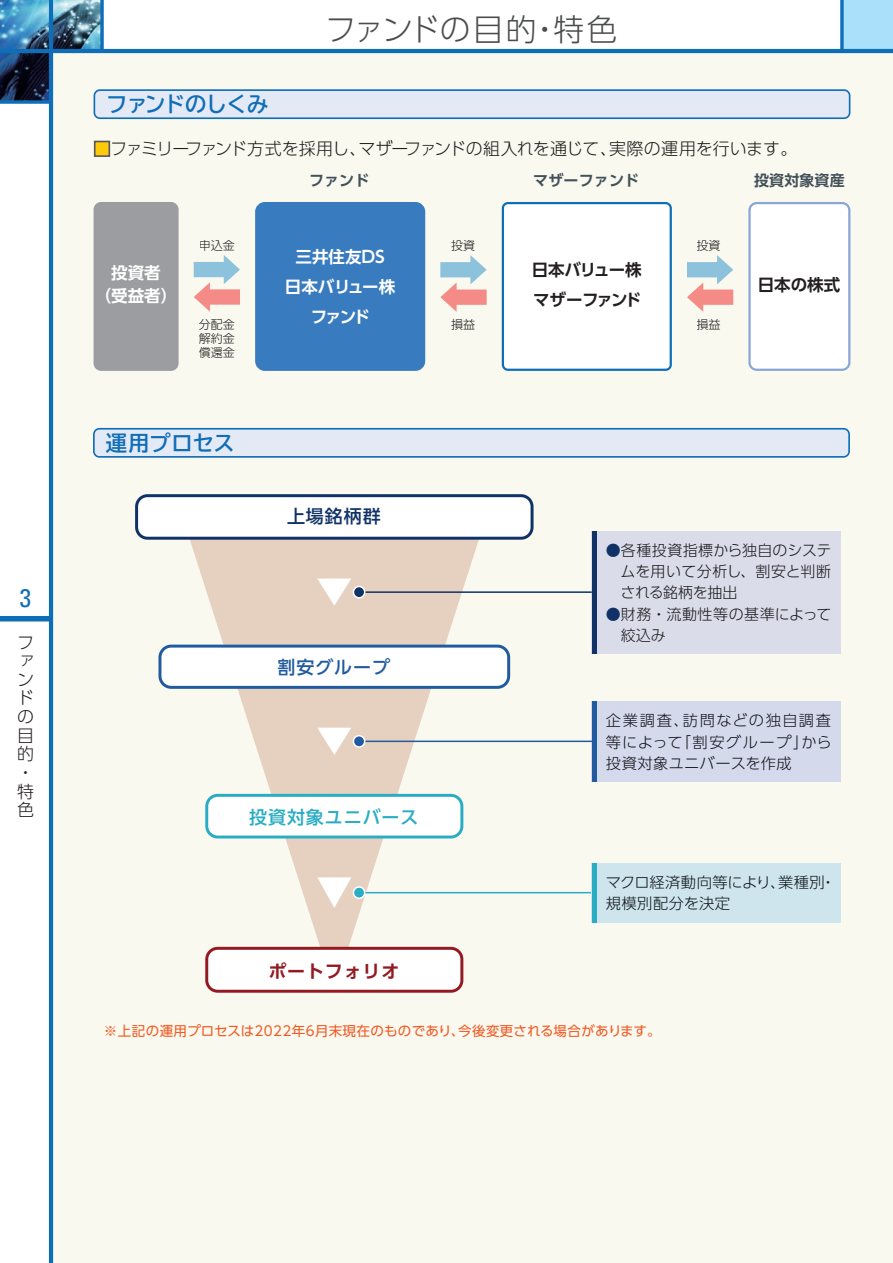
<style>
.page{position:relative;width:893px;height:1263px;background:#fff}
.page>*{position:absolute;margin:0;border:0;box-sizing:border-box;transform-origin:0 0}
.t1{font:300 30.75px "UD Shin Go Pro";letter-spacing:.005em;color:#4b4c4d}
.t2{font:condensed 25.5px "Univers LT Std";color:#0f6eb8}
.t3{font:700 21.3px "TBUD Go Std";letter-spacing:-.025em;color:#0f6eb8}
.t4{font:500 18px "UD Shin Go Pro";letter-spacing:.05em;color:#28adc4}
.t5{font:700 18px "UD Shin Go Pro De";letter-spacing:.045em;color:#941a22}
.t6{font:500 18px "UD Shin Go Pro";letter-spacing:.05em;color:#205b9f}
.t7{font:500 18px "UD Shin Go Pro";letter-spacing:.05em;color:#103267}
.t8{font:300 16.95px "UD Shin Go Pro";letter-spacing:-.025em;color:#221e1d}
.t9{font:300 16.95px/18.6px "UD Shin Go Pro";color:#231f20}
.t10{font:700 16.5px/30px "UD Shin Go Pro De";letter-spacing:-.045em;color:#fff;text-align:center}
.t11{font:700 16.5px/30px "UD Shin Go Pro De";letter-spacing:-.055em;color:#231f20}
.t12{font:700 16.5px/22.5px "UD Shin Go Pro De";letter-spacing:-.005em;color:#fff;text-align:center}
.t13{font:700 16.5px "UD Shin Go Pro De";letter-spacing:-.005em;color:#231f20}
.t14{font:300 15px/21.3px "UD Shin Go Pro";letter-spacing:.055em;color:#18151d;text-align:justify}
.t15{font:300 15px/21.3px "UD Shin Go Pro";letter-spacing:.005em;color:#1c181e;text-align:justify}
.t16{font:300 15px/21.3px "UD Shin Go Pro";letter-spacing:.025em;color:#12191d}
.t17{font:300 15px/21.3px "UD Shin Go Pro";letter-spacing:.035em;color:#1c181e}
.t18{font:700 15px "UD Shin Go Pro De";letter-spacing:.01em;color:#425159}
.t19{font:13.5px "UD Shin Go Pro";letter-spacing:.025em;color:#f15921}
.t20{font:300 12px/14.4px "UD Shin Go Pro";color:#221e1d;text-align:justify}
.s1{color:#feca0a}
.s2{color:#103267}
</style>
<div class="page">
<img style="left:0;top:0;width:100px;height:49px">
<img style="left:0;top:53px;width:49px;height:47px">
<div style="left:51px;top:49px;width:842px;height:1214px;background:#faf9f0"></div>
<div style="left:842px;top:0;width:51px;height:51px;background:#aae0f9"></div>
<hr style="left:892px;top:0;width:1px;height:51px;background:#4780c2">
<svg style="left:840px;top:0;width:4px;height:49px"></svg>
<div style="left:0;top:616px;width:51px;height:5px;background:#0f6eb8"></div>
<hr style="left:49px;top:0;width:4px;height:1263px;background:#0f6eb8">
<hr style="left:0;top:49px;width:893px;height:4px;background:#0f6eb8">
<svg style="left:0;top:100px;width:49px;height:4px"></svg>
<svg style="left:100px;top:0;width:4px;height:49px"></svg>
<svg style="left:93px;top:428px;width:757px;height:30px"></svg>
<div style="left:592px;top:531px;width:249px;height:123px;background:#dadde9"></div>
<hr style="left:592px;top:531px;width:4px;height:123px;background:#103267">
<div style="left:592px;top:701px;width:249px;height:81px;background:#d4daec"></div>
<hr style="left:592px;top:701px;width:4px;height:81px;background:#205b9f">
<svg style="left:185px;top:540px;width:298px;height:446px"></svg>
<div style="left:135px;top:494px;width:399px;height:46px;background:#fff;border:3px solid #103267;border-radius:11px"></div>
<div style="left:158px;top:645px;width:352px;height:44px;background:#fff;border:3px solid #205b9f;border-radius:11px"></div>
<svg style="left:317px;top:728px;width:34px;height:27px"></svg>
<svg style="left:317px;top:578px;width:34px;height:28px"></svg>
<svg style="left:317px;top:877px;width:34px;height:31px"></svg>
<div style="left:205px;top:794px;width:258px;height:44px;background:#fff;border:3px solid #28adc4;border-radius:11px"></div>
<div style="left:205px;top:947px;width:258px;height:46px;background:#fff;border:3px solid #941a22;border-radius:11px"></div>
<hr style="left:359px;top:591px;width:233px;height:2px;background:#103267">
<div style="left:353px;top:586px;width:12px;height:12px;background:#103267;border-radius:50%"></div>
<div style="left:353px;top:586px;width:12px;height:12px;border:2px solid #fff;border-radius:50%"></div>
<hr style="left:360px;top:740px;width:236px;height:2px;background:#205b9f">
<div style="left:353px;top:736px;width:12px;height:11px;background:#205b9f;border-radius:50%"></div>
<div style="left:353px;top:735px;width:12px;height:13px;border:2px solid #fff;border-radius:50%"></div>
<hr style="left:359px;top:892px;width:234px;height:1px;background:#28adc4">
<div style="left:353px;top:887px;width:12px;height:11px;background:#28adc4;border-radius:50%"></div>
<div style="left:353px;top:886px;width:12px;height:13px;border:2px solid #fff;border-radius:50%"></div>
<div style="left:592px;top:863px;width:249px;height:59px;background:#cee5ed"></div>
<hr style="left:592px;top:863px;width:4px;height:59px;background:#28adc4">
<svg style="left:94px;top:89px;width:756px;height:30px"></svg>
<div style="left:94px;top:141px;width:16px;height:16px;border:2px solid #57585a"></div>
<div style="left:94px;top:202px;width:85px;height:169px;background:#9b9da0"></div>
<div style="left:255px;top:202px;width:170px;height:169px;background:#397bbf;border-radius:10px"></div>
<div style="left:502px;top:202px;width:170px;height:169px;background:#fff"></div>
<svg style="left:748px;top:202px;width:102px;height:169px"></svg>
<svg style="left:440px;top:255px;width:47px;height:57px"></svg>
<svg style="left:194px;top:255px;width:46px;height:57px"></svg>
<svg style="left:687px;top:255px;width:46px;height:57px"></svg>
<h2 class="t2" style="left:20px;top:582px;width:13px">3</h2>
<p class="t9" style="left:17px;top:632px;width:18px">ファンドの目的・特色</p>
<h1 class="t1" style="left:325px;top:4px;width:294px">ファンドの目的・特色</h1>
<p class="t3" style="left:106px;top:87px;width:163px">ファンドのしくみ</p>
<p class="t8" style="left:94px;top:135px;width:705px"><span class="s1">■</span>ファミリーファンド方式を採用し、マザーファンドの組入れを通じて、実際の運用を行います。</p>
<p class="t18" style="left:309px;top:168px;width:62px">ファンド</p>
<p class="t18" style="left:533px;top:168px;width:107px">マザーファンド</p>
<p class="t18" style="left:754px;top:168px;width:92px">投資対象資産</p>
<p class="t12" style="left:95px;top:261px;width:84px">投資者<br>（受益者）</p>
<p class="t20" style="left:199px;top:238px;width:37px">申込金</p>
<p class="t20" style="left:199px;top:316px;width:37px">分配金解約金償還金</p>
<p class="t10" style="left:285px;top:241px;width:112px">三井住友ＤＳ日本バリュー株ファンド</p>
<p class="t20" style="left:451px;top:238px;width:25px">投資</p>
<p class="t20" style="left:451px;top:316px;width:25px">損益</p>
<p class="t11" style="left:532px;top:254px;width:111px">日本バリュー株マザーファンド</p>
<p class="t20" style="left:697px;top:238px;width:25px">投資</p>
<p class="t20" style="left:697px;top:316px;width:25px">損益</p>
<p class="t13" style="left:758px;top:271px;width:84px">日本の株式</p>
<p class="t3" style="left:106px;top:425px;width:131px">運用プロセス</p>
<p class="t7" style="left:287px;top:501px;width:95px">上場銘柄群</p>
<p class="t15" style="left:620px;top:539px;width:213px;text-indent:-15px"><span class="s2">●</span>各種投資指標から独自のシステムを用いて分析し、割安と判断される銘柄を抽出</p>
<p class="t17" style="left:621px;top:603px;width:212px;text-indent:-15px"><span class="s2">●</span>財務・流動性等の基準によって絞込み</p>
<p class="t6" style="left:278px;top:652px;width:114px">割安グループ</p>
<p class="t14" style="left:606px;top:709px;width:227px">企業調査、訪問などの独自調査等によって「割安グループ」から投資対象ユニバースを作成</p>
<p class="t4" style="left:249px;top:802px;width:171px">投資対象ユニバース</p>
<p class="t16" style="left:606px;top:871px;width:232px">マクロ経済動向等により、業種別・規模別配分を決定</p>
<p class="t5" style="left:268px;top:956px;width:132px">ポートフォリオ</p>
<p class="t19" style="left:104px;top:1020px;width:558px">※上記の運用プロセスは2022年6月末現在のものであり、今後変更される場合があります。</p>
</div>
